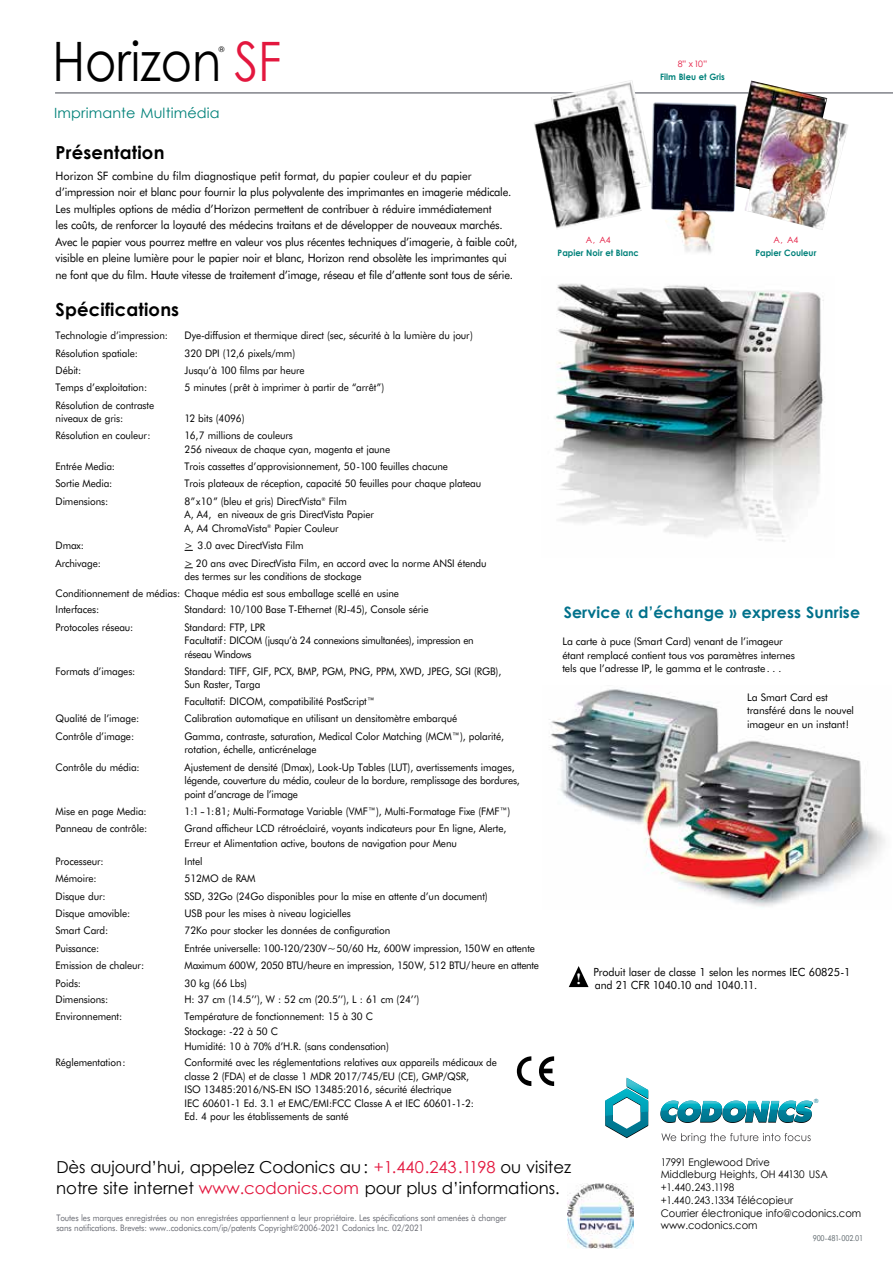
<style>
.page{position:relative;width:893px;height:1263px;background:#fff}
.page>*{position:absolute;margin:0;border:0;box-sizing:border-box;transform-origin:0 0}
.t1{font:54.45px "Century Gothic";color:#000;scale:.88 1}
.t2{font:700 18px "Century Gothic";letter-spacing:.01em;color:#000}
.t3{font:16.5px/21px "Century Gothic";letter-spacing:-.005em;color:#000}
.t4{font:700 15.75px "Century Gothic";letter-spacing:.01em;color:#00718b}
.t5{font:700 15.6px "Times New Roman";color:#fff}
.t6{font:14.1px "Century Gothic";letter-spacing:.01em;color:#008179}
.t7{font:11.7px/16.5px "Futura BT";letter-spacing:-.015em;color:#000;scale:.95 1}
.t8{font:11.25px/12.8px "Futura BT";letter-spacing:-.01em;color:#000;scale:.95 1}
.t9{font:10.5px/13.5px "Futura BT";letter-spacing:-.01em;color:#000;scale:.95 1}
.t10{font:10.5px/13.5px "Futura BT";letter-spacing:-.01em;color:#000}
.t11{font:10.5px/12.9px "Century Gothic";letter-spacing:-.005em;color:#000;scale:.95 1}
.t12{font:10.5px/13.5px "Futura BT";letter-spacing:-.03em;color:#000;scale:.95 1}
.t13{font:9px/10.5px "Futura BT";letter-spacing:-.01em;color:#696b73;scale:.9 1}
.t14{font:700 8.85px "Century Gothic";letter-spacing:.005em;color:#00817a;scale:.95 1}
.t15{font:8.85px "Century Gothic";letter-spacing:.01em;color:#e3173e}
.t16{font:8.25px "Futura BT";letter-spacing:-.05em;color:#616a6f;scale:.85 1}
.t17{font:7.5px "Century Gothic";color:#000}
.t18{font:5.7px "Century Gothic";color:#00718b}
.s1{color:#e3173e}
</style>
<div class="page">
<img style="left:555px;top:283px;width:269px;height:259px">
<hr style="left:55px;top:92px;width:838px;height:2px;background:#81838a">
<svg style="left:569px;top:966px;width:19px;height:21px"></svg>
<img style="left:549px;top:689px;width:336px;height:219px">
<img style="left:534px;top:80px;width:315px;height:173px">
<svg style="left:517px;top:1056px;width:37px;height:30px"></svg>
<svg style="left:605px;top:1078px;width:43px;height:60px"></svg>
<svg style="left:660px;top:1100px;width:153px;height:23px"></svg>
<svg style="left:661px;top:1133px;width:150px;height:10px"></svg>
<img style="left:567px;top:1184px;width:67px;height:65px">
<h1 class="t1" style="left:52px;top:23px;width:262px">Horizon <span class="s1">SF</span></h1>
<p class="t17" style="left:219px;top:44px;width:7px">®</p>
<h3 class="t6" style="left:54px;top:103px;width:167px">Imprimante Multimédia</h3>
<h2 class="t2" style="left:56px;top:138px;width:110px">Présentation</h2>
<p class="t7" style="left:56px;top:167px;width:487px">Horizon SF combine du film diagnostique petit format, du papier couleur et du papier d’impression noir et blanc pour fournir la plus polyvalente des imprimantes en imagerie médicale.<br>Les multiples options de média d’Horizon permettent de contribuer à réduire immédiatement<br>les coûts, de renforcer la loyauté des médecins traitans et de développer de nouveaux marchés.<br>Avec le papier vous pourrez mettre en valeur vos plus récentes techniques d’imagerie, à faible coût, visible en pleine lumière pour le papier noir et blanc, Horizon rend obsolète les imprimantes qui ne font que du film. Haute vitesse de traitement d’image, réseau et file d’attente sont tous de série.</p>
<h2 class="t2" style="left:56px;top:296px;width:125px">Spécifications</h2>
<p class="t9" style="left:56px;top:329px;width:120px">Technologie d’impression:</p>
<p class="t9" style="left:185px;top:329px;width:305px">Dye-diffusion et thermique direct (sec, sécurité à la lumière du jour)</p>
<p class="t9" style="left:56px;top:346px;width:88px">Résolution spatiale:</p>
<p class="t9" style="left:185px;top:346px;width:118px">320 DPI (12,6 pixels/mm)</p>
<p class="t9" style="left:56px;top:363px;width:29px">Débit:</p>
<p class="t9" style="left:185px;top:363px;width:128px">Jusqu’à 100 films par heure</p>
<p class="t9" style="left:56px;top:381px;width:98px">Temps d’exploitation:</p>
<p class="t9" style="left:185px;top:381px;width:212px">5 minutes (prêt à imprimer à partir de “arrêt”)</p>
<p class="t9" style="left:56px;top:398px;width:105px;line-height:12.9px">Résolution de contraste niveaux de gris:</p>
<p class="t9" style="left:185px;top:411px;width:65px">12 bits (4096)</p>
<p class="t9" style="left:56px;top:428px;width:102px">Résolution en couleur:</p>
<p class="t9" style="left:185px;top:428px;width:218px">16,7 millions de couleurs<br>256 niveaux de chaque cyan, magenta et jaune</p>
<p class="t9" style="left:56px;top:459px;width:64px">Entrée Media:</p>
<p class="t9" style="left:185px;top:459px;width:279px">Trois cassettes d’approvisionnement, 50-100 feuilles chacune</p>
<p class="t9" style="left:56px;top:477px;width:61px">Sortie Media:</p>
<p class="t9" style="left:185px;top:477px;width:314px">Trois plateaux de réception, capacité 50 feuilles pour chaque plateau</p>
<p class="t9" style="left:56px;top:494px;width:57px">Dimensions:</p>
<p class="t9" style="left:185px;top:494px;width:201px">8”x10” (bleu et gris) DirectVista<sup>®</sup> Film<br>A, A4, en niveaux de gris DirectVista Papier<br>A, A4 ChromaVista<sup>®</sup> Papier Couleur</p>
<p class="t9" style="left:56px;top:539px;width:31px">Dmax:</p>
<p class="t9" style="left:185px;top:539px;width:127px">&gt; 3.0 avec DirectVista Film</p>
<p class="t9" style="left:56px;top:556px;width:49px">Archivage:</p>
<p class="t9" style="left:185px;top:556px;width:320px">&gt; 20 ans avec DirectVista Film, en accord avec la norme ANSI étendu des termes sur les conditions de stockage</p>
<p class="t9" style="left:56px;top:584px;width:363px;line-height:16.5px">Conditionnement de médias: Chaque média est sous emballage scellé en usine<br>Interfaces:</p>
<p class="t9" style="left:185px;top:602px;width:258px">Standard: 10/100 Base T-Ethernet (RJ-45), Console série</p>
<p class="t9" style="left:56px;top:620px;width:84px">Protocoles réseau:</p>
<p class="t12" style="left:185px;top:620px;width:306px">Standard: FTP, LPR<br>Facultatif: DICOM (jusqu’à 24 connexions simultanées), impression en réseau Windows</p>
<p class="t9" style="left:56px;top:664px;width:86px">Formats d’images:</p>
<p class="t9" style="left:185px;top:664px;width:335px">Standard: TIFF, GIF, PCX, BMP, PGM, PNG, PPM, XWD, JPEG, SGI (RGB),<br>Sun Raster, Targa</p>
<p class="t9" style="left:185px;top:694px;width:202px">Facultatif: DICOM, compatibilité PostScript™</p>
<p class="t9" style="left:56px;top:712px;width:90px">Qualité de l’image:</p>
<p class="t9" style="left:185px;top:712px;width:288px">Calibration automatique en utilisant un densitomètre embarqué</p>
<p class="t9" style="left:56px;top:729px;width:84px">Contrôle d’image:</p>
<p class="t9" style="left:185px;top:729px;width:338px">Gamma, contraste, saturation, Medical Color Matching (MCM™), polarité, rotation, échelle, anticrénelage</p>
<p class="t9" style="left:56px;top:760px;width:90px">Contrôle du média:</p>
<p class="t9" style="left:185px;top:760px;width:354px">Ajustement de densité (Dmax), Look-Up Tables (LUT), avertissements images, légende, couverture du média, couleur de la bordure, remplissage des bordures, point d’ancrage de l’image</p>
<p class="t9" style="left:56px;top:804px;width:98px">Mise en page Media:</p>
<p class="t9" style="left:185px;top:804px;width:345px">1:1-1:81; Multi-Formatage Variable (VMF™), Multi-Formatage Fixe (FMF™)</p>
<p class="t9" style="left:56px;top:822px;width:98px">Panneau de contrôle:</p>
<p class="t9" style="left:185px;top:821px;width:340px;line-height:15px">Grand afficheur LCD rétroéclairé, voyants indicateurs pour En ligne, Alerte,<br>Erreur et Alimentation active, boutons de navigation pour Menu</p>
<p class="t9" style="left:56px;top:854px;width:52px">Processeur:</p>
<p class="t9" style="left:185px;top:854px;width:20px">Intel</p>
<p class="t9" style="left:56px;top:872px;width:45px">Mémoire:</p>
<p class="t9" style="left:185px;top:872px;width:76px">512MO de RAM</p>
<p class="t9" style="left:56px;top:889px;width:54px">Disque dur:</p>
<p class="t9" style="left:185px;top:889px;width:321px">SSD, 32Go (24Go disponibles pour la mise en attente d’un document)</p>
<p class="t9" style="left:56px;top:906px;width:80px">Disque amovible:</p>
<p class="t9" style="left:185px;top:906px;width:176px">USB pour les mises à niveau logicielles</p>
<p class="t9" style="left:56px;top:924px;width:57px">Smart Card:</p>
<p class="t9" style="left:185px;top:924px;width:218px">72Ko pour stocker les données de configuration</p>
<p class="t9" style="left:56px;top:941px;width:48px">Puissance:</p>
<p class="t9" style="left:185px;top:941px;width:370px">Entrée universelle: 100-120/230V~ 50/60 Hz, 600W impression, 150W en attente</p>
<p class="t9" style="left:56px;top:959px;width:95px">Emission de chaleur:</p>
<p class="t9" style="left:185px;top:959px;width:375px">Maximum 600W, 2050 BTU/heure en impression, 150W, 512 BTU/heure en attente</p>
<p class="t9" style="left:56px;top:976px;width:28px">Poids:</p>
<p class="t9" style="left:185px;top:976px;width:67px">30 kg (66 Lbs)</p>
<p class="t9" style="left:56px;top:992px;width:57px">Dimensions:</p>
<p class="t9" style="left:185px;top:992px;width:249px">H: 37 cm (14.5’’), W : 52 cm (20.5’’), L : 61 cm (24’’)</p>
<p class="t9" style="left:56px;top:1009px;width:72px">Environnement:</p>
<p class="t9" style="left:185px;top:1008px;width:217px;line-height:15px">Température de fonctionnement: 15 à 30 C<br>Stockage: -22 à 50 C<br>Humidité: 10 à 70% d’H.R. (sans condensation)</p>
<p class="t9" style="left:56px;top:1055px;width:75px">Réglementation:</p>
<p class="t9" style="left:185px;top:1055px;width:330px">Conformité avec les réglementations relatives aux appareils médicaux de classe 2 (FDA) et de classe 1 MDR 2017/745/EU (CE), GMP/QSR,<br>ISO 13485:2016/NS-EN ISO 13485:2016, sécurité électrique<br>IEC 60601-1 Ed. 3.1 et EMC/EMI:FCC Classe A et IEC 60601-1-2:<br>Ed. 4 pour les établissements de santé</p>
<p class="t15" style="left:678px;top:58px;width:31px">8” x10”</p>
<p class="t14" style="left:660px;top:70px;width:70px">Film Bleu et Gris</p>
<p class="t15" style="left:586px;top:234px;width:26px">A, A4</p>
<p class="t14" style="left:558px;top:246px;width:87px">Papier Noir et Blanc</p>
<p class="t15" style="left:773px;top:234px;width:26px">A, A4</p>
<p class="t14" style="left:755px;top:246px;width:66px">Papier Couleur</p>
<h3 class="t4" style="left:564px;top:600px;width:298px">Service « d’échange » express Sunrise</h3>
<p class="t10" style="left:562px;top:635px;width:234px">La carte à puce (Smart Card) venant de l’imageur étant remplacé contient tous vos paramètres internes tels que l’adresse IP, le gamma et le contraste . . .</p>
<p class="t10" style="left:747px;top:690px;width:109px">La Smart Card est transféré dans le nouvel imageur en un instant!</p>
<h3 class="t5" style="left:576px;top:968px;width:7px">!</h3>
<p class="t8" style="left:593px;top:965px;width:272px">Produit laser de classe 1 selon les normes IEC 60825-1 and 21 CFR 1040.10 and 1040.11.</p>
<p class="t18" style="left:814px;top:1098px;width:6px">®</p>
<h3 class="t3" style="left:56px;top:1156px;width:516px">Dès aujourd’hui, appelez Codonics au: <span class="s1">+1.440.243.1198</span> ou visitez notre site internet <span class="s1">www.codonics.com</span> pour plus d’informations.</h3>
<p class="t13" style="left:56px;top:1212px;width:502px">Toutes les marques enregistrées ou non enregistrées appartiennent a leur propriétaire. Les spécifications sont amenées à changer sans notifications. Brevets: www..codonics.com/ip/patents Copyright©2006-2021 Codonics Inc. 02/2021</p>
<p class="t11" style="left:661px;top:1155px;width:212px">17991 Englewood Drive<br>Middleburg Heights, OH 44130 USA +1.440.243.1198<br>+1.440.243.1334 Télécopieur<br>Courrier électronique info@codonics.com</p>
<p class="t11" style="left:661px;top:1219px;width:103px">www.codonics.com</p>
<p class="t16" style="left:813px;top:1233px;width:61px">900-481-002.01</p>
</div>
